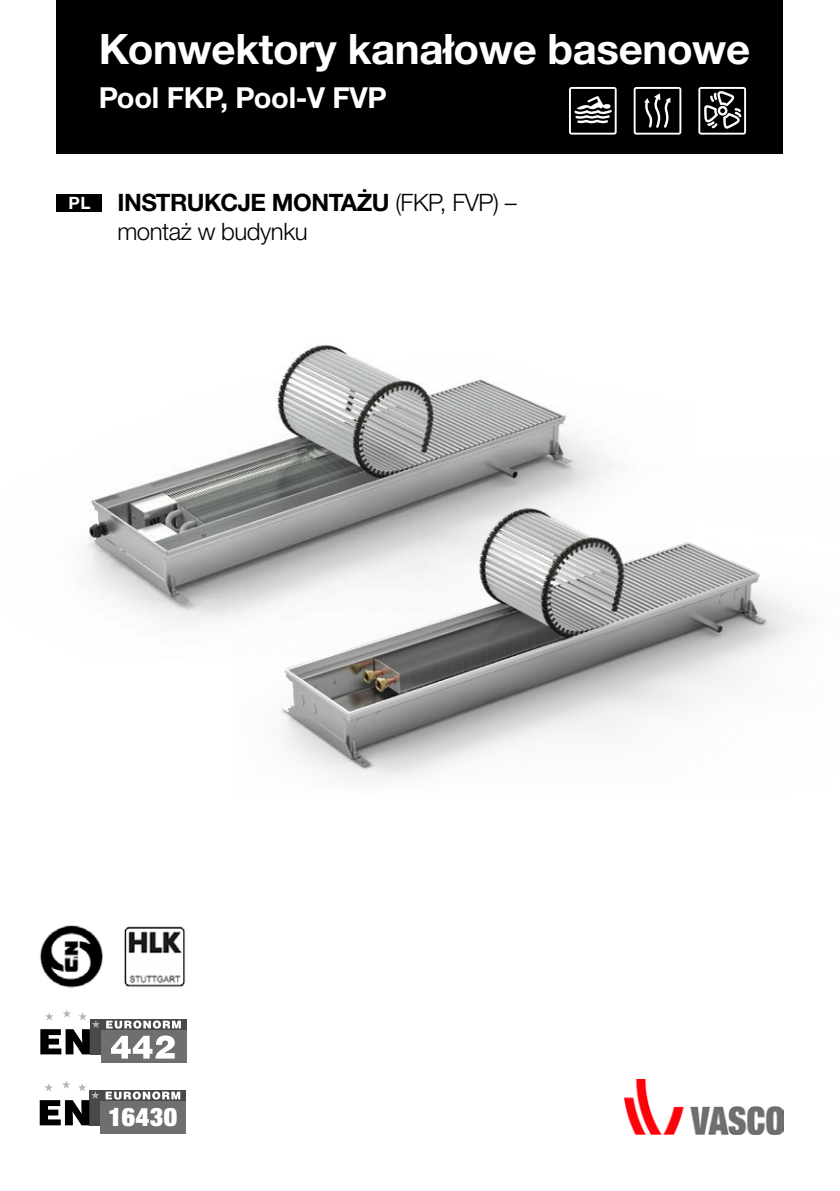
<style>
.page{position:relative;width:840px;height:1191px;background:#fff}
.page>*{position:absolute;margin:0;border:0;box-sizing:border-box;transform-origin:0 0}
.t1{font:700 42px "Helvetica Neue LTW1 G";letter-spacing:-.01em;color:#fff}
.t2{font:700 29px "Helvetica Neue LTW1 G";letter-spacing:-.01em;color:#fff}
.t3{font:900 expanded 25.6px "Helvetica Neue CE";letter-spacing:.025em;color:#fff}
.t4{font:300 24px/28.8px "Helvetica Neue LTW1 G";letter-spacing:-.02em;color:#000}
.t5{font:700 17px "Helvetica Neue LTW1 G";color:#fff}
.s1{font-weight:700}
</style>
<div class="page">
<img style="left:87px;top:345px;width:522px;height:278px">
<img style="left:232px;top:462px;width:572px;height:318px">
<div style="left:57px;top:0;width:725px;height:153px;background:#000"></div>
<div style="left:57px;top:194px;width:45px;height:17px;background:#000"></div>
<svg style="left:99px;top:1090px;width:87px;height:35px"></svg>
<div style="left:100px;top:1100px;width:86px;height:33px;background:#6f6f6e"></div>
<svg style="left:40px;top:1081px;width:59px;height:44px"></svg>
<svg style="left:105px;top:1091px;width:75px;height:8px"></svg>
<svg style="left:100px;top:1019px;width:87px;height:35px"></svg>
<div style="left:101px;top:1029px;width:86px;height:33px;background:#6f6f6e"></div>
<svg style="left:111px;top:1035px;width:64px;height:23px"></svg>
<svg style="left:40px;top:1010px;width:60px;height:44px"></svg>
<svg style="left:106px;top:1020px;width:75px;height:8px"></svg>
<img style="left:40px;top:925px;width:63px;height:63px">
<img style="left:124px;top:926px;width:61px;height:61px">
<svg style="left:698px;top:87px;width:47px;height:48px"></svg>
<svg style="left:569px;top:87px;width:47px;height:48px"></svg>
<svg style="left:633px;top:87px;width:48px;height:48px"></svg>
<img style="left:624px;top:1079px;width:158px;height:55px">
<h1 class="t1" style="left:99px;top:24px;width:652px">Konwektory kanałowe basenowe</h1>
<p class="t2" style="left:99px;top:80px;width:289px">Pool FKP, Pool-V FVP</p>
<p class="t5" style="left:68px;top:192px;width:23px">PL</p>
<p class="t4" style="left:117px;top:188px;width:400px"><span class="s1">INSTRUKCJE MONTAŻU</span> (FKP, FVP) – montaż w budynku</p>
<p class="t3" style="left:109px;top:1101px;width:70px">16430</p>
</div>
